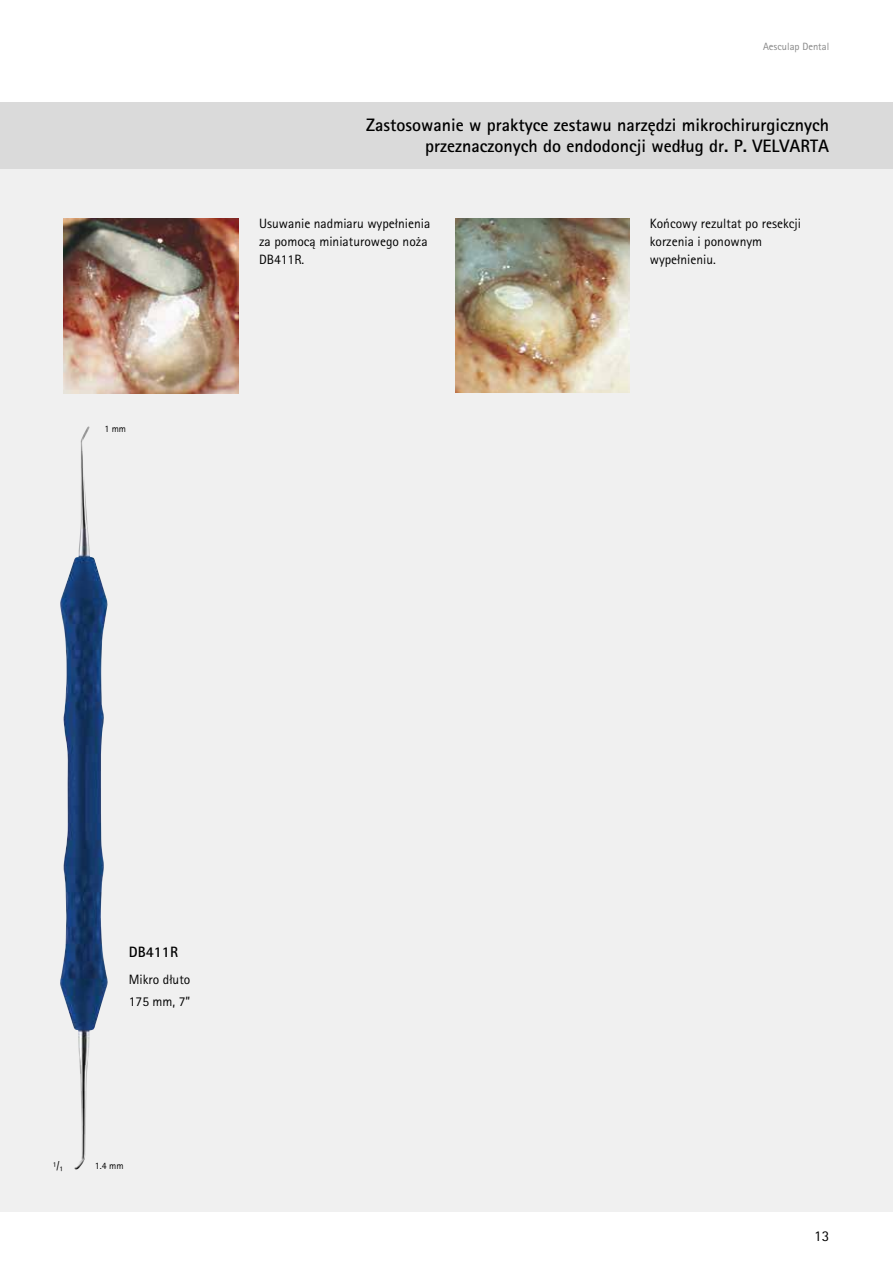
<style>
.page{position:relative;width:893px;height:1263px;background:#fff}
.page>*{position:absolute;margin:0;border:0;box-sizing:border-box;transform-origin:0 0}
.t1{font:700 18px/21.6px "Rotis Sans Serif Pro";color:#000;text-align:right}
.t2{font:700 15px "Rotis Sans Serif Pro";color:#000}
.t3{font:15px "Rotis Sans Serif Pro";color:#000}
.t4{font:13.5px/18px "Rotis Sans Serif Pro";color:#000}
.t5{font:10.5px "Rotis Sans Serif Pro";color:#878787}
.t6{font:10.5px "Rotis Sans Serif Pro";color:#000}
.t7{font:9.75px "Rotis Sans Serif Pro";color:#000}
</style>
<div class="page">
<div style="left:0;top:168px;width:893px;height:1044px;background:#f0f0f0"></div>
<div style="left:0;top:102px;width:893px;height:66px;background:#dadada"></div>
<img style="left:60px;top:426px;width:48px;height:743px">
<img style="left:64px;top:219px;width:174px;height:174px">
<img style="left:455px;top:219px;width:174px;height:174px">
<p class="t7" style="left:104px;top:423px;width:23px">1 mm</p>
<p class="t5" style="left:763px;top:40px;width:68px">Aesculap Dental</p>
<h1 class="t1" style="left:366px;top:114px;width:464px">Zastosowanie w praktyce zestawu narzędzi mikrochirurgicznych przeznaczonych do endodoncji według dr. P. VELVARTA</h1>
<p class="t4" style="left:259px;top:215px;width:173px">Usuwanie nadmiaru wypełnienia za pomocą miniaturowego noża<br>DB411R.</p>
<p class="t4" style="left:650px;top:214px;width:153px">Końcowy rezultat po resekcji korzenia i ponownym wypełnieniu.</p>
<p class="t2" style="left:129px;top:943px;width:51px">DB411R</p>
<p class="t4" style="left:129px;top:968px;width:63px;line-height:22.2px">M ikro dłuto<br>175 mm, 7”</p>
<p class="t6" style="left:53px;top:1159px;width:12px">¹/₁</p>
<p class="t7" style="left:95px;top:1160px;width:30px">1.4 mm</p>
<p class="t3" style="left:814px;top:1227px;width:16px">13</p>
</div>
